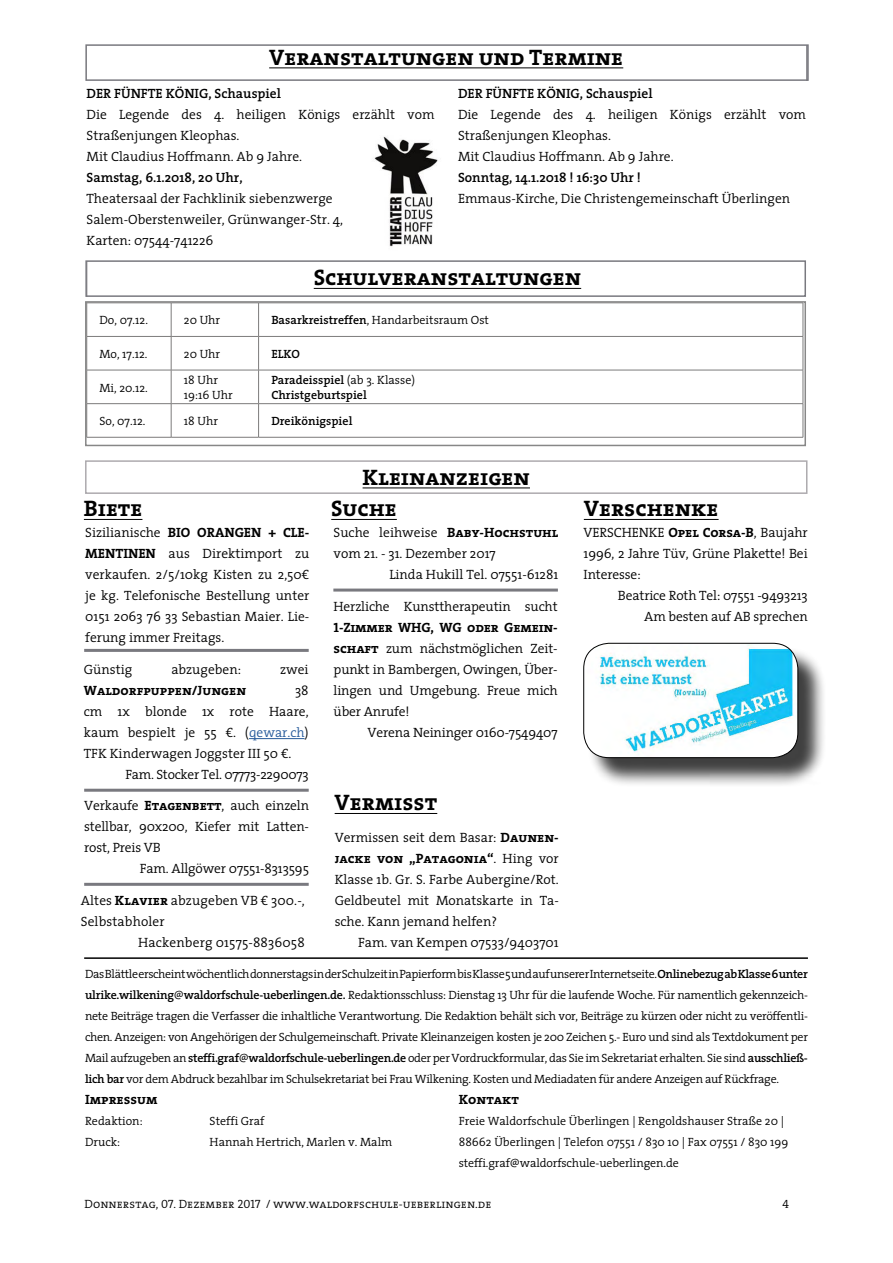
<style>
.page{position:relative;width:893px;height:1263px;background:#fff}
.page>*{position:absolute;margin:0;border:0;box-sizing:border-box;transform-origin:0 0}
.t1{font:22.5px "The Serif Bold Caps";color:#000}
.t2{font:300 13.5px/21px "The Serif";color:#000;text-align:justify}
.t3{font:13.5px "The Serif Bold Caps";color:#000}
.t4{font:600 13.5px "The Serif";color:#000}
.t5{font:300 13.5px "The Serif";letter-spacing:-.02em;color:#000}
.t6{font:300 12px/21px "The Serif";color:#000}
.t7{font:12px "The Serif Semi Light Caps";color:#000}
.t8{font:600 12px/14.4px "The Serif";color:#000}
.s1{font-weight:600}
.s2{font-weight:300}
.s3{font-family:"The Serif";font-weight:300}
.s4{font-family:"The Serif Bold Caps";font-weight:400}
.s5{color:#275b9b}
</style>
<div class="page">
<hr style="left:84px;top:957px;width:724px;height:2px;background:#000">
<hr style="left:363px;top:488px;width:167px;height:1px;background:#000">
<div style="left:85px;top:460px;width:722px;height:34px;border:2px solid #adaaae"></div>
<svg style="left:313px;top:287px;width:269px;height:2px"></svg>
<div style="left:85px;top:260px;width:721px;height:37px;border:2px solid #79797f"></div>
<hr style="left:171px;top:303px;width:1px;height:33px;background:#7c7b7b">
<hr style="left:258px;top:303px;width:1px;height:33px;background:#7c7b7b">
<hr style="left:171px;top:337px;width:1px;height:33px;background:#7c7b7b">
<hr style="left:259px;top:336px;width:544px;height:1px;background:#7c7b7b">
<hr style="left:258px;top:337px;width:1px;height:33px;background:#7c7b7b">
<hr style="left:171px;top:370px;width:1px;height:33px;background:#7c7b7b">
<hr style="left:259px;top:370px;width:544px;height:1px;background:#7c7b7b">
<hr style="left:258px;top:370px;width:1px;height:33px;background:#7c7b7b">
<hr style="left:171px;top:404px;width:1px;height:33px;background:#7c7b7b">
<hr style="left:259px;top:403px;width:544px;height:1px;background:#7c7b7b">
<hr style="left:258px;top:404px;width:1px;height:33px;background:#7c7b7b">
<hr style="left:259px;top:437px;width:544px;height:1px;background:#7c7b7b">
<hr style="left:87px;top:336px;width:84px;height:1px;background:#7c7b7b">
<hr style="left:171px;top:336px;width:88px;height:1px;background:#7c7b7b">
<hr style="left:87px;top:370px;width:84px;height:1px;background:#7c7b7b">
<hr style="left:171px;top:370px;width:88px;height:1px;background:#7c7b7b">
<hr style="left:87px;top:403px;width:84px;height:1px;background:#7c7b7b">
<hr style="left:171px;top:403px;width:88px;height:1px;background:#7c7b7b">
<hr style="left:87px;top:437px;width:84px;height:1px;background:#7c7b7b">
<hr style="left:171px;top:437px;width:88px;height:1px;background:#7c7b7b">
<div style="left:85px;top:301px;width:721px;height:145px;border:2px solid #878787"></div>
<hr style="left:84px;top:519px;width:58px;height:1px;background:#000">
<hr style="left:335px;top:813px;width:102px;height:1px;background:#000">
<hr style="left:84px;top:649px;width:225px;height:3px;background:#79797f">
<hr style="left:84px;top:789px;width:225px;height:3px;background:#79797f">
<svg style="left:269px;top:67px;width:355px;height:2px"></svg>
<div style="left:85px;top:44px;width:724px;height:37px;border:2px solid #79797f"></div>
<hr style="left:331px;top:519px;width:66px;height:1px;background:#000">
<hr style="left:249px;top:738px;width:56px;height:1px;background:#275b9b">
<hr style="left:333px;top:588px;width:225px;height:3px;background:#79797f">
<div style="left:587px;top:646px;width:239px;height:140px;background:#000;opacity:.75"></div>
<img style="left:585px;top:643px;width:213px;height:115px">
<div style="left:583px;top:643px;width:215px;height:115px;border:1px solid #000;border-radius:25px"></div>
<hr style="left:84px;top:883px;width:225px;height:3px;background:#79797f">
<hr style="left:584px;top:519px;width:135px;height:1px;background:#000">
<img style="left:374px;top:136px;width:64px;height:111px">
<h1 class="t1" style="left:269px;top:38px;width:356px">Veranstaltungen und Termine</h1>
<p class="t4" style="left:87px;top:82px;width:196px">DER FÜNFTE KÖNIG, Schauspiel</p>
<p class="t2" style="left:87px;top:104px;width:349px;text-align:left">Die Legende des 4. heiligen Königs erzählt vom<br>Straßenjungen Kleophas.<br>Mit Claudius Hoffmann. Ab 9 Jahre.</p>
<p class="t4" style="left:87px;top:166px;width:158px">Samstag, 6.1.2018, 20 Uhr,</p>
<p class="t2" style="left:87px;top:188px;width:258px;text-align:left">Theatersaal der Fachklinik siebenzwerge<br>Salem-Oberstenweiler, Grünwanger-Str. 4,<br>Karten: 07544-741226</p>
<p class="t4" style="left:458px;top:82px;width:196px">DER FÜNFTE KÖNIG, Schauspiel</p>
<p class="t2" style="left:458px;top:104px;width:349px;text-align:left">Die Legende des 4. heiligen Königs erzählt vom<br>Straßenjungen Kleophas.<br>Mit Claudius Hoffmann. Ab 9 Jahre.</p>
<p class="t4" style="left:458px;top:166px;width:185px">Sonntag, 14.1.2018 ! 16:30 Uhr !</p>
<p class="t2" style="left:458px;top:188px;width:334px">Emmaus-Kirche, Die Christengemeinschaft Überlingen</p>
<h1 class="t1" style="left:314px;top:259px;width:269px">Schulveranstaltungen</h1>
<p class="t6" style="left:99px;top:309px;width:50px">Do, 07.12.</p>
<p class="t6" style="left:184px;top:309px;width:38px">20 Uhr</p>
<p class="t6" style="left:271px;top:309px;width:219px"><span class="s1">Basarkreistreffen</span>, Handarbeitsraum Ost</p>
<p class="t6" style="left:99px;top:343px;width:50px">Mo, 17.12.</p>
<p class="t6" style="left:184px;top:343px;width:38px">20 Uhr</p>
<p class="t8" style="left:271px;top:346px;width:30px">ELKO</p>
<p class="t6" style="left:99px;top:377px;width:50px">Mi, 20.12.</p>
<p class="t6" style="left:184px;top:373px;width:50px;line-height:14.4px">18 Uhr<br>19:16 Uhr</p>
<p class="t8" style="left:271px;top:373px;width:145px">Paradeisspiel <span class="s2">(ab 3. Klasse)<br></span>Christgeburtspiel</p>
<p class="t6" style="left:99px;top:410px;width:48px">So, 07.12.</p>
<p class="t6" style="left:184px;top:410px;width:36px">18 Uhr</p>
<p class="t8" style="left:271px;top:414px;width:83px">Dreikönigspiel</p>
<h1 class="t1" style="left:84px;top:490px;width:60px">Biete</h1>
<p class="t3" style="left:85px;top:521px;width:226px"><span class="s3">Sizilianische</span> BIO ORANGEN + CLE-</p>
<p class="t2" style="left:85px;top:543px;width:226px"><span class="s4">MENTINEN</span> aus Direktimport zu verkaufen. 2/5/10kg Kisten zu 2,50€ je kg. Telefonische Bestellung unter 0151 2063 76 33 Sebastian Maier. Lie&shy;ferung immer Freitags.</p>
<p class="t2" style="left:84px;top:658px;width:50px">Günstig</p>
<p class="t2" style="left:171px;top:658px;width:71px">abzugeben:</p>
<p class="t2" style="left:280px;top:658px;width:30px">zwei</p>
<p class="t3" style="left:84px;top:679px;width:164px">Waldorfpuppen/Jungen</p>
<p class="t2" style="left:84px;top:679px;width:226px;text-indent:211px">38 cm 1x blonde 1x rote Haare, kaum bespielt je 55 €. (<span class="s5">qewar.ch</span>)<br>TFK Kinderwagen Joggster III 50 €.</p>
<p class="t5" style="left:125px;top:763px;width:185px">Fam. Stocker Tel. 07773-2290073</p>
<p class="t2" style="left:84px;top:795px;width:226px">Verkaufe <span class="s4">Etagenbett</span>, auch einzeln</p>
<p class="t2" style="left:84px;top:816px;width:226px">stellbar, 90x200, Kiefer mit Latten-</p>
<p class="t2" style="left:84px;top:837px;width:78px">rost, Preis VB</p>
<p class="t2" style="left:140px;top:858px;width:171px">Fam. Allgöwer 07551-8313595</p>
<p class="t2" style="left:81px;top:889px;width:226px">Altes <span class="s4">Klavier</span> abzugeben VB € 300.-,</p>
<p class="t2" style="left:81px;top:910px;width:86px">Selbstabholer</p>
<p class="t2" style="left:138px;top:931px;width:168px">Hackenberg 01575-8836058</p>
<h1 class="t1" style="left:363px;top:458px;width:169px">Kleinanzeigen</h1>
<h1 class="t1" style="left:331px;top:490px;width:67px">Suche</h1>
<p class="t2" style="left:334px;top:522px;width:226px">Suche leihweise <span class="s4">Baby-Hochstuhl</span></p>
<p class="t2" style="left:334px;top:543px;width:164px">vom 21. - 31. Dezember 2017</p>
<p class="t2" style="left:389px;top:564px;width:171px">Linda Hukill Tel. 07551-61281</p>
<p class="t2" style="left:334px;top:595px;width:226px">Herzliche Kunsttherapeutin sucht</p>
<p class="t3" style="left:334px;top:616px;width:226px">1-Zimmer WHG, WG oder Gemein-</p>
<p class="t2" style="left:334px;top:637px;width:226px"><span class="s4">schaft</span> zum nächstmöglichen Zeit&shy;punkt in Bambergen, Owingen, Über&shy;lingen und Umgebung. Freue mich über Anrufe!</p>
<p class="t2" style="left:367px;top:721px;width:192px">Verena Neininger 0160-7549407</p>
<h1 class="t1" style="left:335px;top:784px;width:104px">Vermisst</h1>
<p class="t2" style="left:335px;top:826px;width:226px">Vermissen seit dem Basar: <span class="s4">Daunen-</span></p>
<p class="t3" style="left:335px;top:847px;width:226px">jacke von „Patagonia“<span class="s3">. Hing vor</span></p>
<p class="t2" style="left:335px;top:868px;width:226px">Klasse 1b. Gr. S. Farbe Aubergine/Rot.<br>Geldbeutel mit Monatskarte in Ta&shy;sche. Kann jemand helfen?</p>
<p class="t2" style="left:358px;top:931px;width:202px">Fam. van Kempen 07533/9403701</p>
<h1 class="t1" style="left:584px;top:490px;width:136px">Verschenke</h1>
<p class="t2" style="left:584px;top:522px;width:226px">VERSCHENKE <span class="s4">Opel Corsa-B</span>, Baujahr 1996, 2 Jahre Tüv, Grüne Plakette! Bei Interesse:</p>
<p class="t2" style="left:618px;top:585px;width:191px;text-align:right">Beatrice Roth Tel: 07551 -9493213<br>Am besten auf AB sprechen</p>
<p class="t6" style="left:85px;top:963px;width:724px;text-align:justify">Das Blättle erscheint wöchentlich donnerstags in der Schulzeit in Papierform bis Klasse 5 und auf unserer Internetseite. <span class="s1">Onlinebezug ab Klasse 6 unter ulrike.wilkening</span>@<span class="s1">waldorfschule-ueberlingen.de.</span> Redaktionsschluss: Dienstag 13 Uhr für die laufende Woche. Für namentlich gekennzeich&shy;nete Beiträge tragen die Verfasser die inhaltliche Verantwortung. Die Redaktion behält sich vor, Beiträge zu kürzen oder nicht zu veröffentli&shy;chen. Anzeigen: von Angehörigen der Schulgemeinschaft. Private Kleinanzeigen kosten je 200 Zeichen 5.- Euro und sind als Textdokument per Mail aufzugeben an <span class="s1">steffi.graf</span>@<span class="s1">waldorfschule-ueberlingen.de</span> oder per Vordruckformular, das Sie im Sekretariat erhalten. Sie sind <span class="s1">ausschließ&shy;lich bar</span> vor dem Abdruck bezahlbar im Schulsekretariat bei Frau Wilkening. Kosten und Mediadaten für andere Anzeigen auf Rückfrage.</p>
<p class="t3" style="left:85px;top:1088px;width:74px">Impressum</p>
<p class="t6" style="left:85px;top:1110px;width:59px">Redaktion:<br>Druck:</p>
<p class="t3" style="left:459px;top:1088px;width:62px">Kontakt</p>
<p class="t6" style="left:459px;top:1110px;width:331px">Freie Waldorfschule Überlingen | Rengoldshauser Straße 20 |<br>88662 Überlingen | Telefon 07551 / 830 10 | Fax 07551 / 830 199 steffi.graf@waldorfschule-ueberlingen.de</p>
<p class="t6" style="left:210px;top:1110px;width:184px">Steffi Graf<br>Hannah Hertrich, Marlen v. Malm</p>
<p class="t7" style="left:85px;top:1194px;width:408px">Donnerstag, 07. Dezember 2017 / www.waldorfschule-ueberlingen.de</p>
<p class="t7" style="left:782px;top:1194px;width:8px">4</p>
</div>
